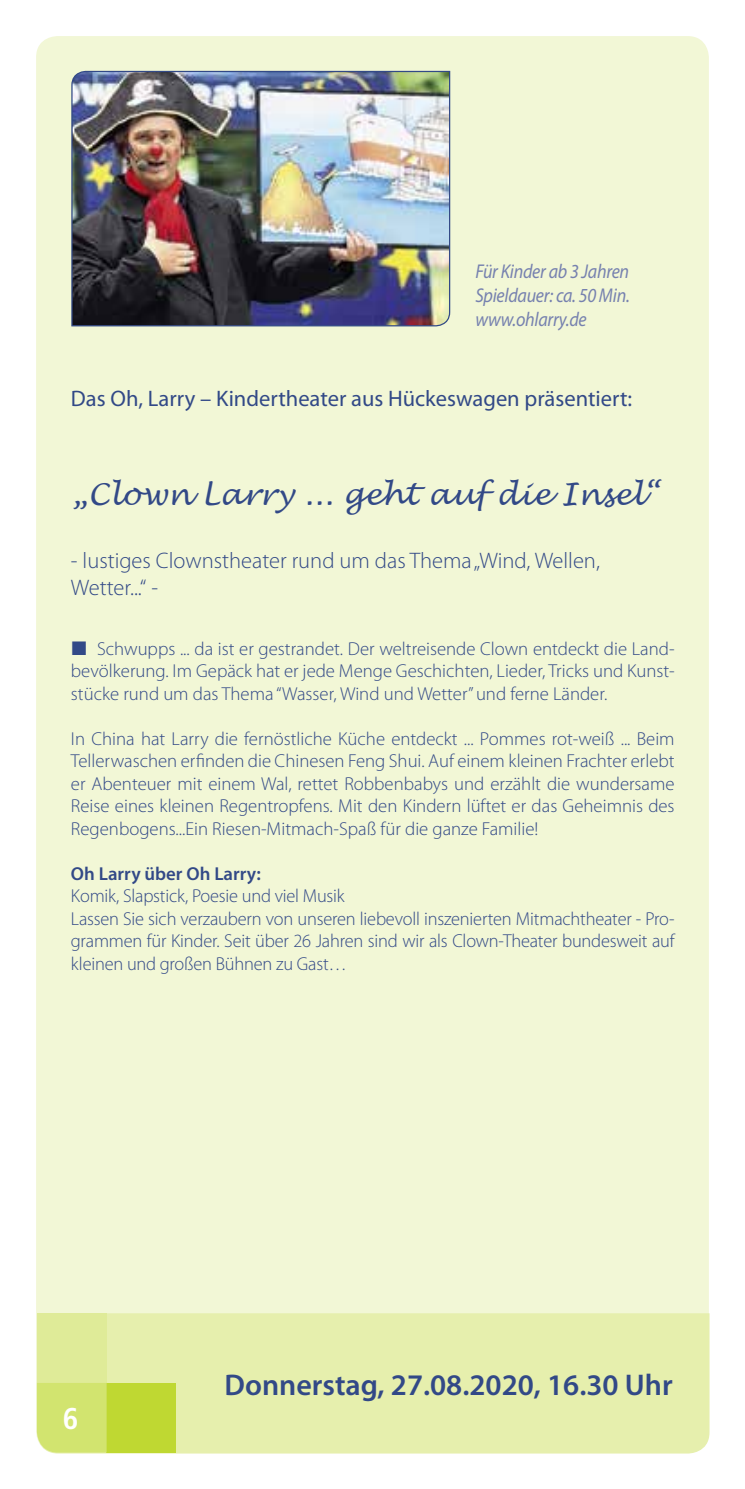
<style>
.page{position:relative;width:745px;height:1489px;background:#fff}
.page>*{position:absolute;margin:0;border:0;box-sizing:border-box;transform-origin:0 0}
.t1{font:600 30px "Myriad Pro";color:#324987}
.t2{font:italic 30px "Lucida Handwriting";color:#324987}
.t3{font:700 condensed 30px "Frutiger";color:#fff}
.t4{font:300 22.5px/27px "Myriad Pro";color:#324987}
.t5{font:22.5px "Myriad Pro";color:#324987}
.t6{font:italic 20px/24px "Myriad Pro";letter-spacing:-.015em;color:#7681af;text-align:justify;scale:.9 1}
.t7{font:300 18.75px/22.5px "Myriad Pro";letter-spacing:-.01em;color:#324987;text-align:justify}
.t8{font:600 18.75px "Myriad Pro";color:#324987}
</style>
<div class="page">
<div style="left:36px;top:36px;width:672px;height:1416px;background:#f2f7d6;border-radius:21px"></div>
<div style="left:50px;top:1313px;width:659px;height:140px;background:#e6efad"></div>
<div style="left:37px;top:1313px;width:69px;height:69px;background:#dfeb98"></div>
<div style="left:106px;top:1382px;width:70px;height:70px;background:#bfd832"></div>
<div style="left:37px;top:1382px;width:69px;height:70px;background:#d2e46f"></div>
<img style="left:71px;top:70px;width:379px;height:257px">
<p class="t6" style="left:475px;top:259px;width:173px">Für Kinder ab 3 Jahren Spieldauer: ca. 50 Min. www.ohlarry.de</p>
<p class="t5" style="left:71px;top:384px;width:562px">Das Oh, Larry – Kindertheater aus Hückeswagen präsentiert:</p>
<h1 class="t2" style="left:71px;top:476px;width:589px">„Clown Larry ... geht auf die Insel“</h1>
<p class="t4" style="left:71px;top:547px;width:530px">- lustiges Clownstheater rund um das Thema „Wind, Wellen,<br>Wetter...“ -</p>
<p class="t7" style="left:71px;top:637px;width:604px;text-indent:26px">Schwupps ... da ist er gestrandet. Der weltreisende Clown entdeckt die Land&shy;bevölkerung. Im Gepäck hat er jede Menge Geschichten, Lieder, Tricks und Kunst&shy;stücke rund um das Thema “Wasser, Wind und Wetter” und ferne Länder.</p>
<p class="t7" style="left:71px;top:727px;width:605px">In China hat Larry die fernöstliche Küche entdeckt ... Pommes rot-weiß ... Beim Tellerwaschen erfinden die Chinesen Feng Shui. Auf einem kleinen Frachter erlebt er Abenteuer mit einem Wal, rettet Robbenbabys und erzählt die wundersame Reise eines kleinen Regentropfens. Mit den Kindern lüftet er das Geheimnis des Regenbogens...Ein Riesen-Mitmach-Spaß für die ganze Familie!</p>
<p class="t8" style="left:71px;top:861px;width:191px">Oh Larry über Oh Larry:</p>
<p class="t7" style="left:71px;top:885px;width:604px;text-align:left">Komik, Slapstick, Poesie und viel Musik<br>Lassen Sie sich verzaubern von unseren liebevoll inszenierten Mitmachtheater - Pro&shy;grammen für Kinder. Seit über 26 Jahren sind wir als Clown-Theater bundesweit auf kleinen und großen Bühnen zu Gast…</p>
<h1 class="t3" style="left:63px;top:1400px;width:17px">6</h1>
<h1 class="t1" style="left:224px;top:1365px;width:449px">Donnerstag, 27.08.2020, 16.30 Uhr</h1>
</div>
